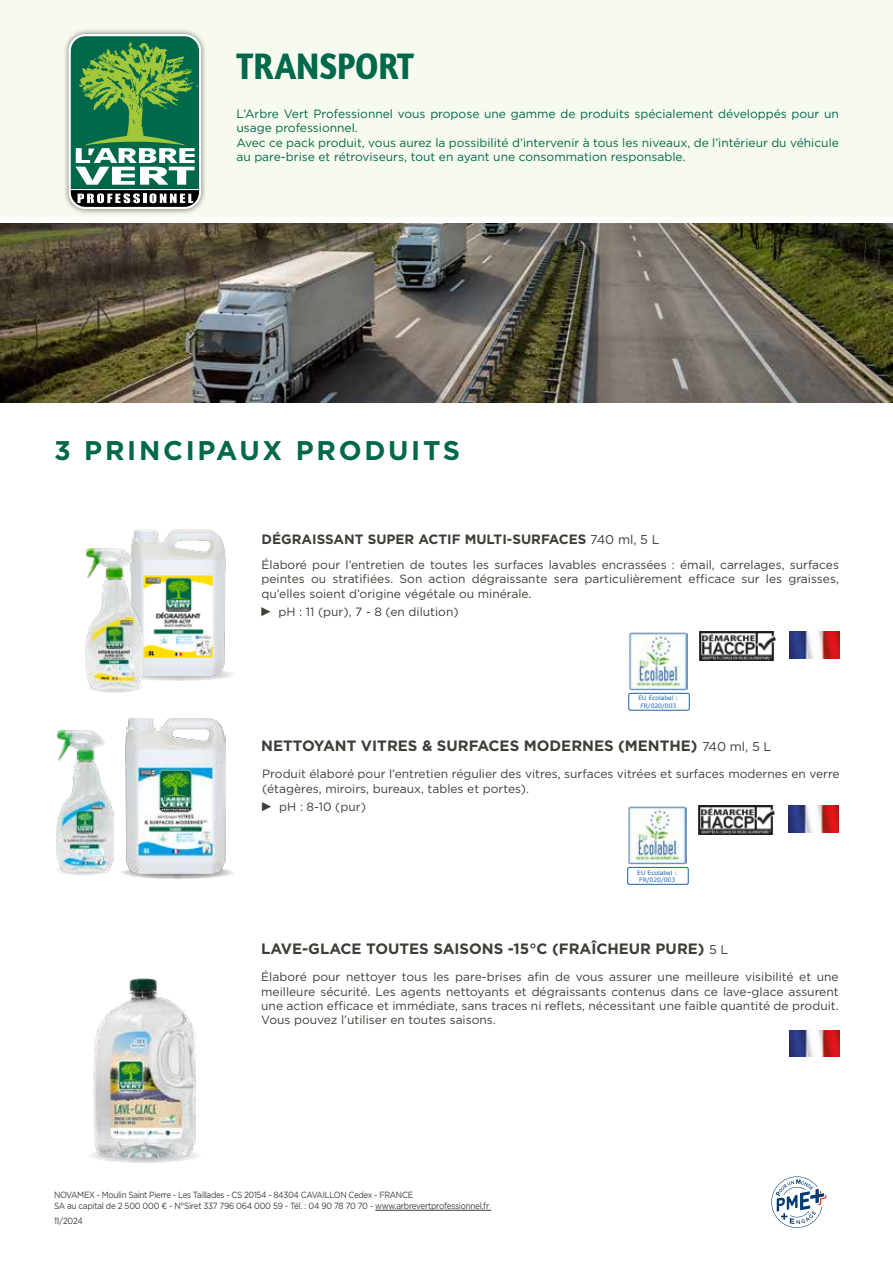
<style>
.page{position:relative;width:893px;height:1263px;background:#fff}
.page>*{position:absolute;margin:0;border:0;box-sizing:border-box;transform-origin:0 0}
.t1{font:700 37.5px "Amaranth";color:#00684b;scale:.9 1}
.t2{font:700 27px "Gotham";letter-spacing:.1em;color:#00684b}
.t3{font:700 15px "Gotham";color:#3e3e37}
.t4{font:700 13.5px "Gotham";color:#3e3e37}
.t5{font:12px/14.2px "Gotham";color:#3f3e37;text-align:justify}
.t6{font:12px/14.4px "Gotham";color:#00684b}
.t7{font:9px/10.8px "Gotham";letter-spacing:-.04em;color:#3f3e37;scale:.9 1}
.t8{font:6px/7.2px "Verdana";color:#1961ac;text-align:center}
.s1{font-weight:400;font-size:12.75px;color:#3f3e37}
.s2{font-family:"Arial Narrow";font-size:12.75px}
</style>
<div class="page">
<div style="left:0;top:0;width:893px;height:217px;background:#f7faee"></div>
<img style="left:65px;top:159px;width:140px;height:55px">
<div style="left:70px;top:170px;width:130px;height:20px;background:#00684b"></div>
<svg style="left:75px;top:159px;width:120px;height:20px"></svg>
<img style="left:65px;top:30px;width:140px;height:129px">
<div style="left:69px;top:34px;width:132px;height:175px;border:2px solid #fff;border-radius:16px"></div>
<svg style="left:78px;top:200px;width:115px;height:3px"></svg>
<img style="left:65px;top:179px;width:140px;height:21px">
<hr style="left:70px;top:189px;width:130px;height:1px;background:#fff">
<hr style="left:375px;top:1210px;width:116px;height:1px;background:#3f3e37">
<svg style="left:771px;top:1176px;width:56px;height:52px"></svg>
<svg style="left:0;top:223px;width:893px;height:1px"></svg>
<img style="left:0;top:224px;width:893px;height:178px">
<svg style="left:122px;top:668px;width:114px;height:13px"></svg>
<img style="left:131px;top:529px;width:96px;height:147px">
<svg style="left:86px;top:681px;width:58px;height:12px"></svg>
<img style="left:86px;top:548px;width:57px;height:142px">
<img style="left:126px;top:719px;width:100px;height:150px">
<svg style="left:55px;top:864px;width:57px;height:11px"></svg>
<img style="left:56px;top:731px;width:57px;height:141px">
<svg style="left:120px;top:866px;width:115px;height:13px"></svg>
<img style="left:789px;top:1030px;width:51px;height:27px">
<svg style="left:87px;top:1148px;width:115px;height:15px"></svg>
<img style="left:93px;top:978px;width:102px;height:180px">
<img style="left:699px;top:631px;width:77px;height:29px">
<img style="left:789px;top:631px;width:51px;height:27px">
<svg style="left:630px;top:690px;width:58px;height:3px"></svg>
<img style="left:629px;top:632px;width:59px;height:58px">
<div style="left:628px;top:693px;width:62px;height:17px;border:1px solid #1961ac;border-radius:2px"></div>
<img style="left:698px;top:805px;width:77px;height:29px">
<img style="left:788px;top:805px;width:50px;height:27px">
<svg style="left:629px;top:864px;width:60px;height:6px"></svg>
<img style="left:628px;top:806px;width:59px;height:58px">
<div style="left:628px;top:867px;width:60px;height:17px;background:#fff;border-radius:2px"></div>
<div style="left:627px;top:867px;width:61px;height:17px;border:1px solid #1961ac;border-radius:2px"></div>
<h1 class="t1" style="left:236px;top:42px;width:199px">TRANSPORT</h1>
<p class="t6" style="left:236px;top:106px;width:604px">L’Arbre Vert Professionnel vous propose une gamme de produits spécialement développés pour un usage professionnel.<br>Avec ce pack produit, vous aurez la possibilité d’intervenir à tous les niveaux, de l’intérieur du véhicule au pare-brise et rétroviseurs, tout en ayant une consommation responsable.</p>
<h2 class="t2" style="left:54px;top:433px;width:408px">3 PRINCIPAUX PRODUITS</h2>
<p class="t4" style="left:261px;top:530px;width:400px">DÉGRAISSANT SUPER ACTIF MULTI-SURFACES <span class="s1">740 ml, 5 L</span></p>
<p class="t5" style="left:261px;top:557px;width:579px">Élaboré pour l’entretien de toutes les surfaces lavables encrassées : émail, carrelages, surfaces peintes ou stratifiées. Son action dégraissante sera particulièrement efficace sur les graisses, qu’elles soient d’origine végétale ou minérale.</p>
<p class="t5" style="left:261px;top:604px;width:199px"><span class="s2">►</span> pH : 11 (pur), 7 - 8 (en dilution)</p>
<p class="t8" style="left:638px;top:695px;width:41px">EU Ecolabel :<br>FR/020/003</p>
<p class="t3" style="left:261px;top:736px;width:512px">NETTOYANT VITRES &amp; SURFACES MODERNES (MENTHE) <span class="s1">740 ml, 5 L</span></p>
<p class="t5" style="left:262px;top:767px;width:579px">Produit élaboré pour l’entretien régulier des vitres, surfaces vitrées et surfaces modernes en verre (étagères, miroirs, bureaux, tables et portes).</p>
<p class="t5" style="left:262px;top:799px;width:105px"><span class="s2">►</span> pH : 8-10 (pur)</p>
<p class="t8" style="left:637px;top:869px;width:41px">EU Ecolabel :<br>FR/020/003</p>
<p class="t3" style="left:261px;top:939px;width:469px">LAVE-GLACE TOUTES SAISONS -15°C (FRAÎCHEUR PURE) <span class="s1">5 L</span></p>
<p class="t5" style="left:261px;top:970px;width:579px">Élaboré pour nettoyer tous les pare-brises afin de vous assurer une meilleure visibilité et une meilleure sécurité. Les agents nettoyants et dégraissants contenus dans ce lave-glace assurent une action efficace et immédiate, sans traces ni reflets, nécessitant une faible quantité de produit.<br>Vous pouvez l’utiliser en toutes saisons.</p>
<p class="t7" style="left:54px;top:1189px;width:485px">NOVAMEX - Moulin Saint Pierre - Les Taillades - CS 20154 - 84304 CAVAILLON Cedex - FRANCE<br>SA au capital de 2 500 000 € - N°Siret 337 796 064 000 59 - Tél. : 04 90 78 70 70 - www.arbrevertprofessionnel.fr</p>
<p class="t7" style="left:54px;top:1215px;width:34px">11/2024</p>
</div>
